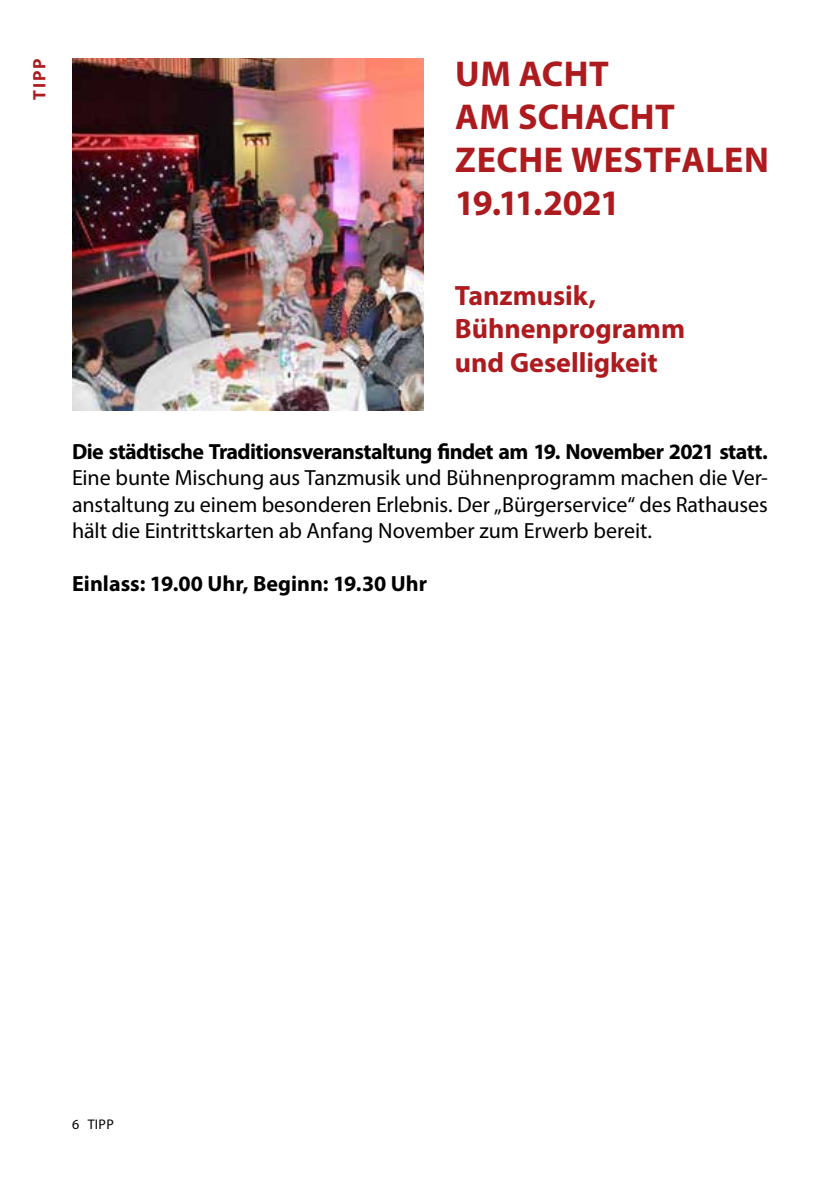
<style>
.page{position:relative;width:840px;height:1191px;background:#fff}
.page>*{position:absolute;margin:0;border:0;box-sizing:border-box;transform-origin:0 0}
.t1{font:700 36px/43.2px "Myriad Pro";letter-spacing:.01em;color:#ae1b1f}
.t2{font:700 28px/33.6px "Myriad Pro";color:#ae1b1f}
.t3{font:22px/26.4px "Myriad Pro";letter-spacing:-.005em;color:#000;text-align:justify}
.t4{font:700 22px "Myriad Pro";letter-spacing:-.025em;color:#000}
.t5{font:700 22px "Myriad Pro";color:#000}
.t6{font:700 18px "Myriad Pro";color:#ae1b1f}
.t7{font:14px "Myriad Pro";color:#000}
</style>
<div class="page">
<img style="left:72px;top:59px;width:351px;height:351px">
<p class="t6" style="left:28px;top:100px;width:42px;rotate:-90deg">TIPP</p>
<h1 class="t1" style="left:454px;top:51px;width:315px">UM ACHT<br>AM SCHACHT<br>ZECHE WESTFALEN<br>19.11.2021</h1>
<p class="t2" style="left:454px;top:277px;width:231px">Tanzmusik,<br>Bühnenprogramm und Geselligkeit</p>
<p class="t4" style="left:72px;top:437px;width:697px">Die städtische Traditionsveranstaltung findet am 19. November 2021 statt.</p>
<p class="t3" style="left:72px;top:464px;width:697px">Eine bunte Mischung aus Tanzmusik und Bühnenprogramm machen die Ver&shy;anstaltung zu einem besonderen Erlebnis. Der „Bürgerservice“ des Rathauses hält die Eintrittskarten ab Anfang November zum Erwerb bereit.</p>
<p class="t5" style="left:72px;top:569px;width:356px">Einlass: 19.00 Uhr, Beginn: 19.30 Uhr</p>
<p class="t7" style="left:72px;top:1116px;width:43px">6 TIPP</p>
</div>
